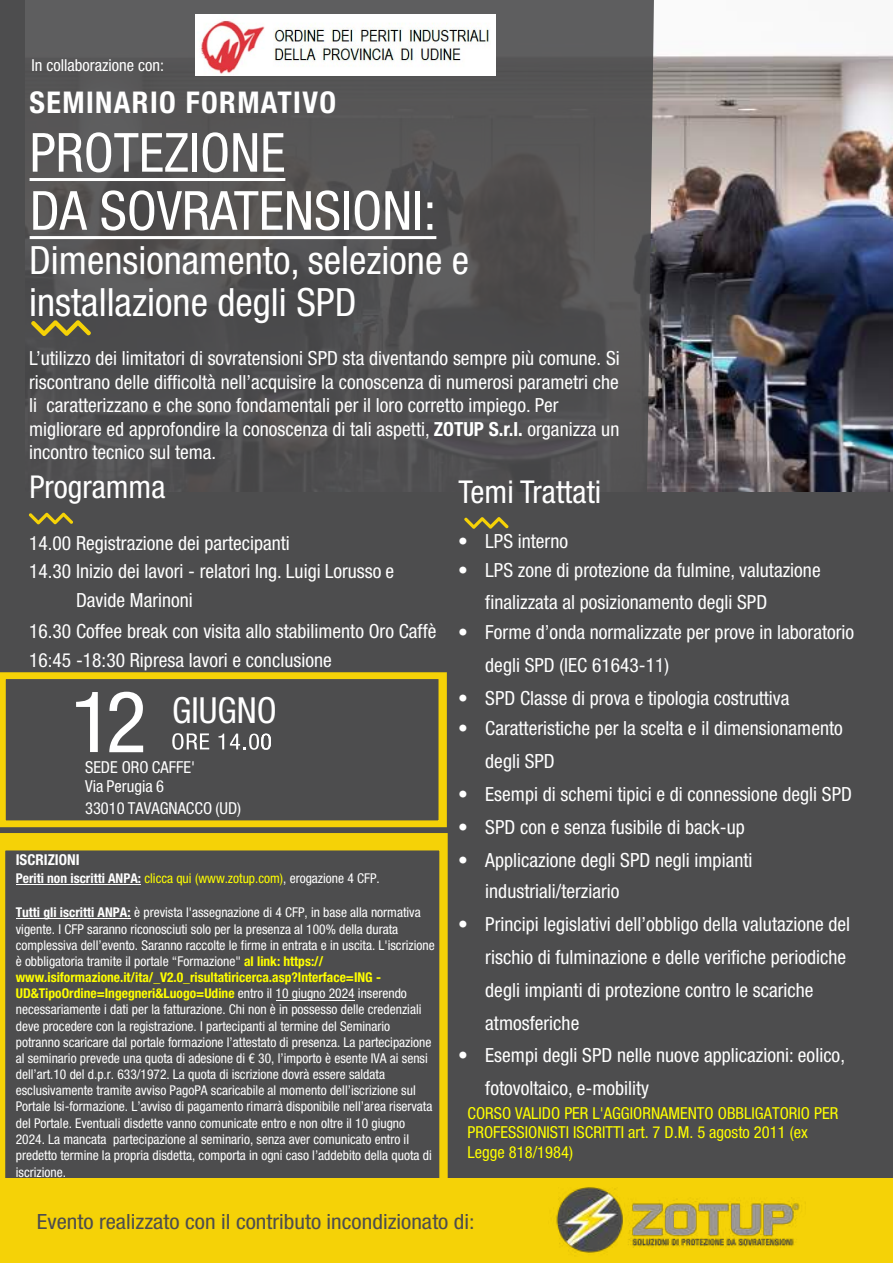
<style>
.page{position:relative;width:893px;height:1263px;background:#4d4d4e}
.page>*{position:absolute;margin:0;border:0;box-sizing:border-box;transform-origin:0 0}
.t1{font:condensed 85.5px "Helvetica Neue LT Std";color:#fff}
.t2{font:condensed 54px/58.1px "Helvetica Neue LT Std";color:#fff}
.t3{font:condensed 39px/42px "Helvetica Neue LT Std";color:#fff}
.t4{font:condensed 36px "Helvetica Neue LT Std";color:#fff}
.t5{font:condensed 31.5px "Helvetica Neue LT Std";color:#fff}
.t6{font:700 condensed 30px "Helvetica Neue LT Std";letter-spacing:.045em;color:#fff}
.t7{font:condensed 21px "Helvetica Neue LT Std";color:#4d4d4e;scale:1.09 1}
.t8{font:condensed 19.5px/33px "Helvetica Neue LT Std";color:#fff}
.t9{font:condensed 16.5px/19.8px "Helvetica Neue LT Std";color:#ff0}
.t10{font:condensed 16.5px/19.2px "Helvetica Neue LT Std";color:#fff}
.t11{font:700 condensed 15px "Helvetica Neue LT Std";color:#fff}
.t12{font:condensed 13.5px/16.2px "Helvetica Neue LT Std";color:#fff}
.t13{font:condensed 13.5px "Helvetica Neue LT Std";color:#ff0}
.s1{font-weight:700}
.s2{font-weight:700;color:#fff}
.s3{color:#fff}
.s4{font-weight:700;color:#ff0}
</style>
<div class="page">
<div style="left:0;top:1179px;width:893px;height:84px;background:#f5d207"></div>
<svg style="left:1px;top:672px;width:445px;height:155px"></svg>
<img style="left:654px;top:1px;width:239px;height:491px">
<svg style="left:25px;top:0;width:629px;height:492px"></svg>
<svg style="left:30px;top:320px;width:62px;height:17px"></svg>
<svg style="left:29px;top:512px;width:44px;height:13px"></svg>
<svg style="left:464px;top:517px;width:45px;height:12px"></svg>
<hr style="left:30px;top:236px;width:406px;height:3px;background:#fff">
<hr style="left:30px;top:178px;width:255px;height:3px;background:#fff">
<img style="left:549px;top:1178px;width:256px;height:75px">
<svg style="left:76px;top:692px;width:22px;height:60px"></svg>
<svg style="left:172px;top:733px;width:37px;height:17px"></svg>
<svg style="left:218px;top:734px;width:6px;height:15px"></svg>
<svg style="left:230px;top:734px;width:41px;height:16px"></svg>
<svg style="left:0;top:836px;width:450px;height:343px"></svg>
<hr style="left:276px;top:1000px;width:78px;height:1px;background:#fff">
<hr style="left:16px;top:918px;width:114px;height:1px;background:#fff">
<hr style="left:16px;top:884px;width:125px;height:1px;background:#fff">
<img style="left:195px;top:14px;width:300px;height:62px">
<p class="t10" style="left:31px;top:56px;width:134px">In collaborazione con:</p>
<h3 class="t6" style="left:30px;top:84px;width:308px">SEMINARIO FORMATIVO</h3>
<h2 class="t2" style="left:30px;top:123px;width:408px">PROTEZIONE<br>DA SOVRATENSIONI:</h2>
<h3 class="t3" style="left:29px;top:239px;width:441px">Dimensionamento, selezione e installazione degli SPD</h3>
<p class="t8" style="left:29px;top:347px;width:592px;line-height:23.4px">L’utilizzo dei limitatori di sovratensioni SPD sta diventando sempre più comune. Si riscontrano delle difficoltà nell’acquisire la conoscenza di numerosi parametri che li caratterizzano e che sono fondamentali per il loro corretto impiego. Per migliorare ed approfondire la conoscenza di tali aspetti, <span class="s1">ZOTUP S.r.l.</span> organizza un incontro tecnico sul tema.</p>
<h3 class="t5" style="left:29px;top:469px;width:137px">Programma</h3>
<h3 class="t8" style="left:29px;top:526px;width:262px">14.00 Registrazione dei partecipanti</h3>
<h3 class="t8" style="left:29px;top:554px;width:366px">14.30 Inizio dei lavori - relatori Ing. Luigi Lorusso e</h3>
<h3 class="t8" style="left:76px;top:583px;width:118px">Davide Marinoni</h3>
<h3 class="t8" style="left:29px;top:614px;width:409px">16.30 Coffee break con visita allo stabilimento Oro Caffè</h3>
<h3 class="t8" style="left:29px;top:643px;width:304px">16:45 -18:30 Ripresa lavori e conclusione</h3>
<h1 class="t1" style="left:106px;top:672px;width:43px">2</h1>
<h3 class="t4" style="left:172px;top:690px;width:106px">GIUGNO</h3>
<p class="t10" style="left:85px;top:757px;width:111px">SEDE ORO CAFFE'<br>Via Perugia 6</p>
<p class="t10" style="left:85px;top:798px;width:158px">33010 TAVAGNACCO (UD)</p>
<p class="t11" style="left:16px;top:850px;width:65px">ISCRIZIONI</p>
<p class="t13" style="left:16px;top:870px;width:366px"><span class="s2">Periti non iscritti ANPA:</span> clicca qui (www.zotup.com)<span class="s3">, erogazione 4 CFP.</span></p>
<p class="t12" style="left:16px;top:904px;width:420px"><span class="s1">Tutti gli iscritti ANPA:</span> è prevista l'assegnazione di 4 CFP, in base alla normativa vigente. I CFP saranno riconosciuti solo per la presenza al 100% della durata complessiva dell’evento. Saranno raccolte le firme in entrata e in uscita. L'iscrizione è obbligatoria tramite il portale “Formazione" <span class="s4">al link: https:// www.isiformazione.it/ita/_V2.0_risultatiricerca.asp?Interface=ING - UD&amp;TipoOrdine=Ingegneri&amp;Luogo=Udine</span> entro il 10 giugno 2024 inserendo necessariamente i dati per la fatturazione. Chi non è in possesso delle credenziali deve procedere con la registrazione. I partecipanti al termine del Seminario potranno scaricare dal portale formazione l’attestato di presenza. La partecipazione al seminario prevede una quota di adesione di € 30, l’importo è esente IVA ai sensi dell’art.10 del d.p.r. 633/1972. La quota di iscrizione dovrà essere saldata esclusivamente tramite avviso PagoPA scaricabile al momento dell’iscrizione sul Portale Isi-formazione. L’avviso di pagamento rimarrà disponibile nell’area riservata del Portale. Eventuali disdette vanno comunicate entro e non oltre il 10 giugno 2024. La mancata partecipazione al seminario, senza aver comunicato entro il predetto termine la propria disdetta, comporta in ogni caso l’addebito della quota di iscrizione.</p>
<h3 class="t5" style="left:458px;top:473px;width:144px">Temi Trattati</h3>
<h3 class="t8" style="left:458px;top:525px;width:111px">• LPS interno</h3>
<h3 class="t8" style="left:485px;top:554px;width:337px;line-height:31.5px;text-indent:-27px">• LPS zone di protezione da fulmine, valutazione finalizzata al posizionamento degli SPD</h3>
<h3 class="t8" style="left:485px;top:615px;width:370px;text-indent:-27px">• Forme d’onda normalizzate per prove in laboratorio degli SPD (IEC 61643-11)</h3>
<h3 class="t8" style="left:458px;top:681px;width:333px">• SPD Classe di prova e tipologia costruttiva</h3>
<h3 class="t8" style="left:485px;top:711px;width:359px;text-indent:-27px">• Caratteristiche per la scelta e il dimensionamento degli SPD</h3>
<h3 class="t8" style="left:458px;top:777px;width:395px">• Esempi di schemi tipici e di connessione degli SPD</h3>
<h3 class="t8" style="left:458px;top:810px;width:288px">• SPD con e senza fusibile di back-up</h3>
<h3 class="t8" style="left:485px;top:844px;width:269px;line-height:31.5px;text-indent:-27px">• Applicazione degli SPD negli impianti industriali/terziario</h3>
<h3 class="t8" style="left:485px;top:908px;width:366px;text-indent:-27px">• Principi legislativi dell’obbligo della valutazione del rischio di fulminazione e delle verifiche periodiche degli impianti di protezione contro le scariche atmosferiche</h3>
<h3 class="t8" style="left:485px;top:1038px;width:361px;text-indent:-27px">• Esempi degli SPD nelle nuove applicazioni: eolico, fotovoltaico, e-mobility</h3>
<p class="t9" style="left:467px;top:1103px;width:372px">CORSO VALIDO PER L'AGGIORNAMENTO OBBLIGATORIO PER<br>PROFESSIONISTI ISCRITTI art. 7 D.M. 5 agosto 2011 (ex<br>Legge 818/1984)</p>
<h3 class="t7" style="left:37px;top:1209px;width:403px">Evento realizzato con il contributo incondizionato di:</h3>
</div>
